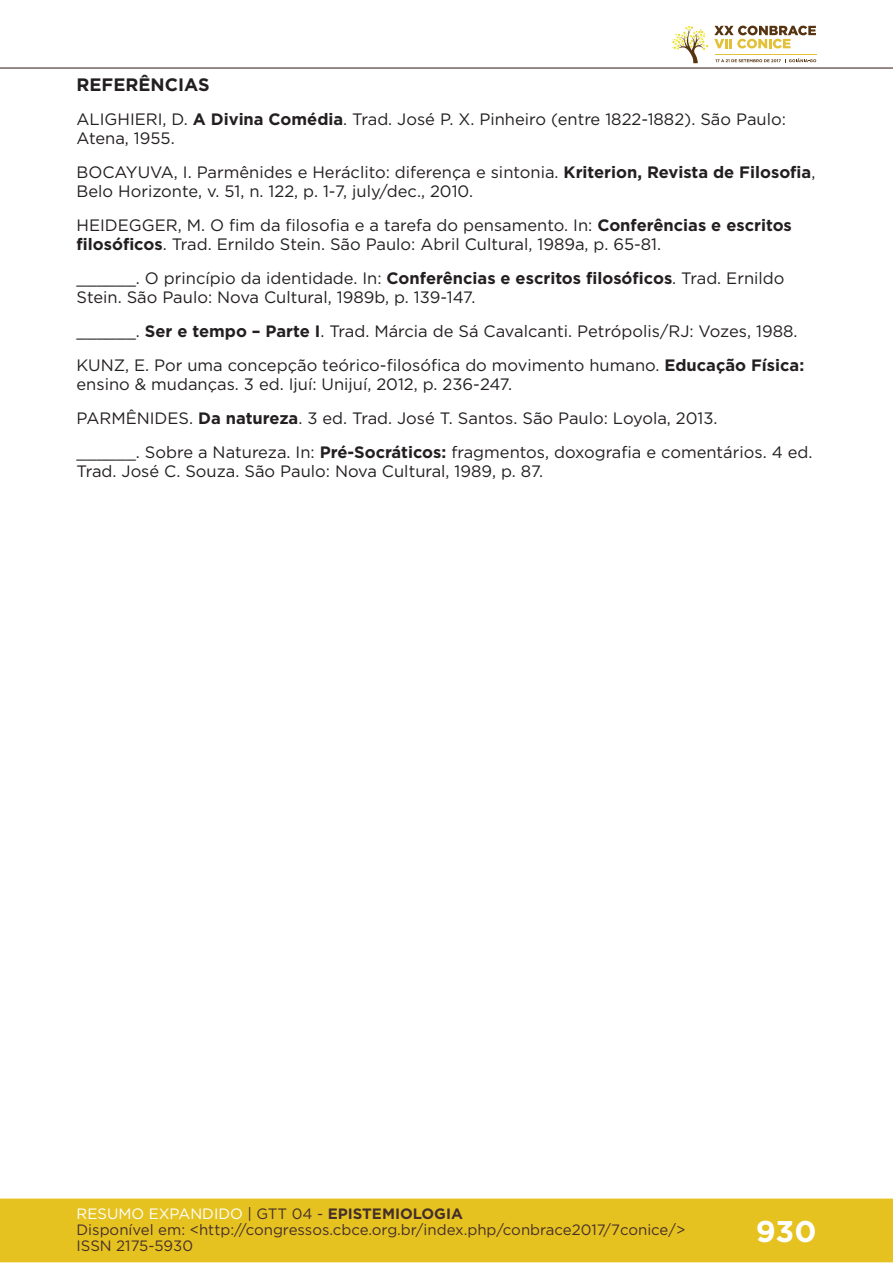
<style>
.page{position:relative;width:893px;height:1263px;background:#fff}
.page>*{position:absolute;margin:0;border:0;box-sizing:border-box;transform-origin:0 0}
.t1{font:700 30px "Gotham";color:#fff}
.t2{font:700 18px "Gotham";color:#231f20}
.t3{font:16.5px/18.9px "Gotham";color:#231f20}
.t4{font:15px/16px "Gotham";color:#462f2a}
.s1{font-weight:700}
.s2{color:#fff}
.s3{color:#442f2a}
.s4{font-weight:700;color:#442f2a}
</style>
<div class="page">
<div style="left:0;top:1198px;width:893px;height:64px;background:#e6c221;border:2px solid #e6c221"></div>
<hr style="left:0;top:67px;width:893px;height:2px;background:#442f2a">
<svg style="left:672px;top:26px;width:144px;height:37px"></svg>
<p class="t2" style="left:77px;top:73px;width:135px">REFERÊNCIAS</p>
<p class="t3" style="left:77px;top:109px;width:711px">ALIGHIERI, D. <span class="s1">A Divina Comédia</span>. Trad. José P. X. Pinheiro (entre 1822-1882). São Paulo:<br>Atena, 1955.</p>
<p class="t3" style="left:77px;top:162px;width:740px">BOCAYUVA, I. Parmênides e Heráclito: diferença e sintonia. <span class="s1">Kriterion, Revista de Filosofia</span>,<br>Belo Horizonte, v. 51, n. 122, p. 1-7, july/dec., 2010.</p>
<p class="t3" style="left:77px;top:215px;width:717px">HEIDEGGER, M. O fim da filosofia e a tarefa do pensamento. In: <span class="s1">Conferências e escritos filosóficos</span>. Trad. Ernildo Stein. São Paulo: Abril Cultural, 1989a, p. 65-81.</p>
<p class="t3" style="left:77px;top:268px;width:709px">______. O princípio da identidade. In: <span class="s1">Conferências e escritos filosóficos</span>. Trad. Ernildo<br>Stein. São Paulo: Nova Cultural, 1989b, p. 139-147.</p>
<p class="t3" style="left:77px;top:314px;width:729px;line-height:33.9px">______. <span class="s1">Ser e tempo – Parte I</span>. Trad. Márcia de Sá Cavalcanti. Petrópolis/RJ: Vozes, 1988.<br>KUNZ, E. Por uma concepção teórico-filosófica do movimento humano. <span class="s1">Educação Física:</span></p>
<p class="t3" style="left:77px;top:367px;width:737px;line-height:33.9px">ensino &amp; mudanças. 3 ed. Ijuí: Unijuí, 2012, p. 236-247.<br>PARMÊNIDES. <span class="s1">Da natureza</span>. 3 ed. Trad. José T. Santos. São Paulo: Loyola, 2013.<br>______. Sobre a Natureza. In: <span class="s1">Pré-Socráticos:</span> fragmentos, doxografia e comentários. 4 ed.</p>
<p class="t3" style="left:77px;top:461px;width:468px">Trad. José C. Souza. São Paulo: Nova Cultural, 1989, p. 87.</p>
<p class="t4" style="left:77px;top:1205px;width:610px"><span class="s2">RESUMO EXPANDIDO</span> <span class="s3">| GTT 04 -</span> <span class="s4">EPISTEMIOLOGIA<br></span>Disponível em: &lt;http://congressos.cbce.org.br/index.php/conbrace2017/7conice/&gt;<br>ISSN 2175-5930</p>
<h1 class="t1" style="left:756px;top:1212px;width:62px">930</h1>
</div>
